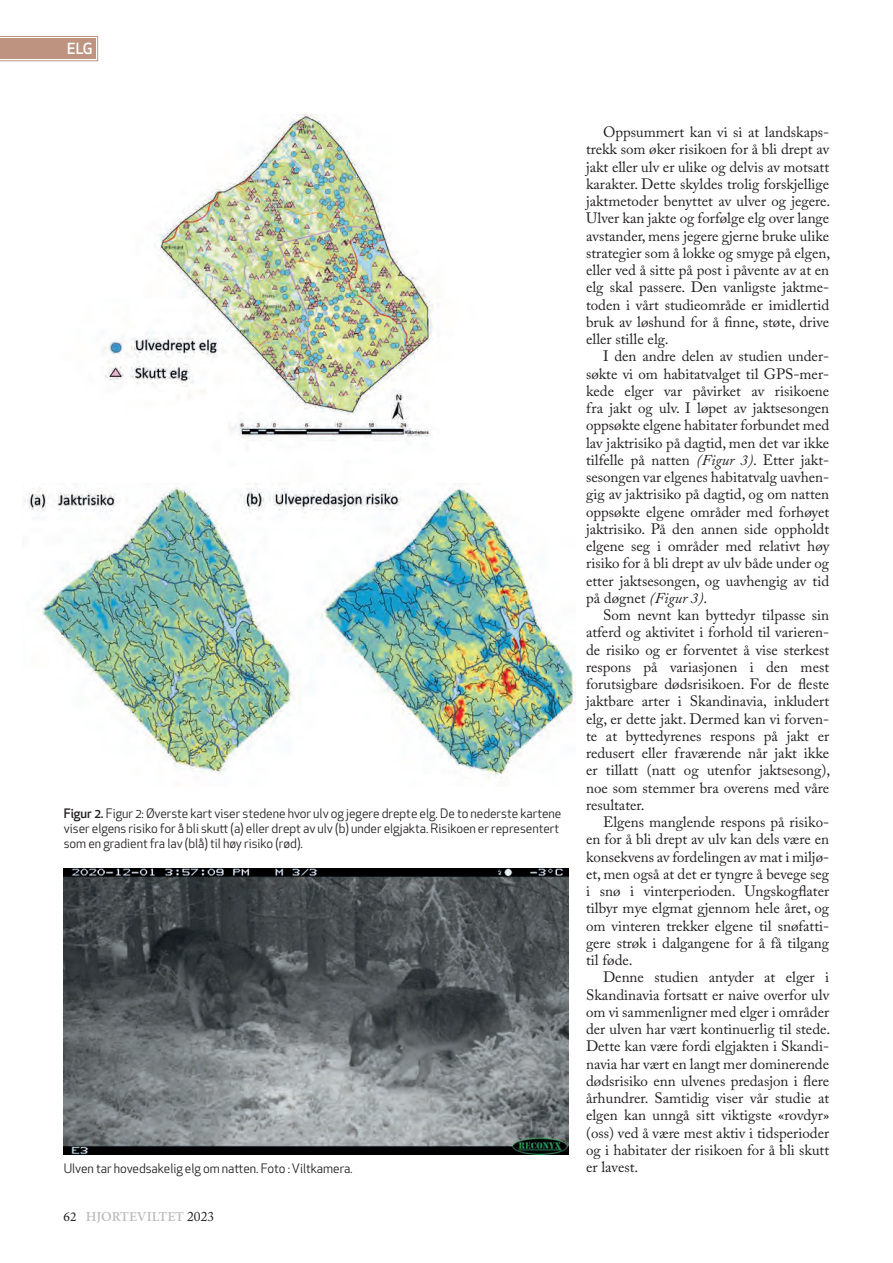
<style>
.page{position:relative;width:893px;height:1263px;background:#fff}
.page>*{position:absolute;margin:0;border:0;box-sizing:border-box;transform-origin:0 0}
.t1{font:15px/17.2px "Adobe Caslon Pro";color:#231f20;text-align:justify}
.t2{font:500 15px "Apex New";color:#fff}
.t3{font:700 13.5px "Adobe Hebrew";letter-spacing:-.005em;color:#bcbdc0}
.t4{font:12.75px/15.3px "Apex New";letter-spacing:-.005em;color:#231f20}
.s1{font-weight:500}
.s2{font-family:"Minion Pro";font-weight:400;color:#231f20}
.s3{font-family:"Adobe Caslon Pro";font-weight:400;color:#231f20}
.s4{font-style:italic}
</style>
<div class="page">
<svg style="left:0;top:36px;width:98px;height:25px;background:#c49e8c"></svg>
<img style="left:64px;top:869px;width:504px;height:285px">
<img style="left:24px;top:115px;width:552px;height:664px">
<p class="t2" style="left:67px;top:39px;width:27px">ELG</p>
<p class="t4" style="left:64px;top:805px;width:499px"><span class="s1">Figur 2.</span> Figur 2: Øverste kart viser stedene hvor ulv og jegere drepte elg. De to nederste kartene viser elgens risiko for å bli skutt (a) eller drept av ulv (b) under elgjakta. Risikoen er representert som en gradient fra lav (blå) til høy risiko (rød).</p>
<p class="t4" style="left:64px;top:1160px;width:290px">Ulven tar hovedsakelig elg om natten. Foto : Viltkamera.</p>
<p class="t3" style="left:64px;top:1208px;width:152px"><span class="s2">62</span> HJORTEVILTET <span class="s3">2023</span></p>
<p class="t1" style="left:586px;top:123px;width:246px;text-align:left;text-indent:17px">Oppsummert kan vi si at landskaps&shy;trekk som øker risikoen for å bli drept av jakt eller ulv er ulike og delvis av motsatt karakter. Dette skyldes trolig forskjellige jaktmetoder benyttet av ulver og jegere.<br>Ulver kan jakte og forfølge elg over lange avstander, mens jegere gjerne bruke ulike strategier som å lokke og smyge på elgen, eller ved å sitte på post i påvente av at en elg skal passere. Den vanligste jaktme&shy;toden i vårt studieområde er imidlertid bruk av løshund for å finne, støte, drive eller stille elg.</p>
<p class="t1" style="left:586px;top:347px;width:245px;text-align:left;text-indent:17px">I den andre delen av studien under&shy;søkte vi om habitatvalget til GPS-mer&shy;kede elger var påvirket av risikoene fra jakt og ulv. I løpet av jaktsesongen oppsøkte elgene habitater forbundet med lav jaktrisiko på dagtid, men det var ikke tilfelle på natten <span class="s4">(Figur 3)</span>. Etter jakt-- sesongen var elgenes habitatvalg uavhen&shy;gig av jaktrisiko på dagtid, og om natten oppsøkte elgene områder med forhøyet jaktrisiko. På den annen side oppholdt elgene seg i områder med relativt høy risiko for å bli drept av ulv både under og etter jaktsesongen, og uavhengig av tid på døgnet <span class="s4">(Figur 3)</span>.</p>
<p class="t1" style="left:586px;top:606px;width:246px;text-indent:17px">Som nevnt kan byttedyr tilpasse sin atferd og aktivitet i forhold til varieren&shy;de risiko og er forventet å vise sterkest respons på variasjonen i den mest forutsigbare dødsrisikoen. For de fleste jaktbare arter i Skandinavia, inkludert elg, er dette jakt. Dermed kan vi forven&shy;te at byttedyrenes respons på jakt er redusert eller fraværende når jakt ikke er tillatt (natt og utenfor jaktsesong), noe som stemmer bra overens med våre resultater.</p>
<p class="t1" style="left:586px;top:813px;width:245px;text-indent:17px">Elgens manglende respons på risiko&shy;en for å bli drept av ulv kan dels være en konsekvens av fordelingen av mat i miljø&shy;et, men også at det er tyngre å bevege seg i snø i vinterperioden. Ungskogflater tilbyr mye elgmat gjennom hele året, og om vinteren trekker elgene til snøfatti&shy;gere strøk i dalgangene for å få tilgang til føde.</p>
<p class="t1" style="left:586px;top:968px;width:246px;text-indent:17px">Denne studien antyder at elger i Skandinavia fortsatt er naive overfor ulv om vi sammenligner med elger i områder der ulven har vært kontinuerlig til stede.<br>Dette kan være fordi elgjakten i Skandi&shy;navia har vært en langt mer dominerende dødsrisiko enn ulvenes predasjon i flere århundrer. Samtidig viser vår studie at elgen kan unngå sitt viktigste «rovdyr» (oss) ved å være mest aktiv i tidsperioder og i habitater der risikoen for å bli skutt er lavest.</p>
</div>
